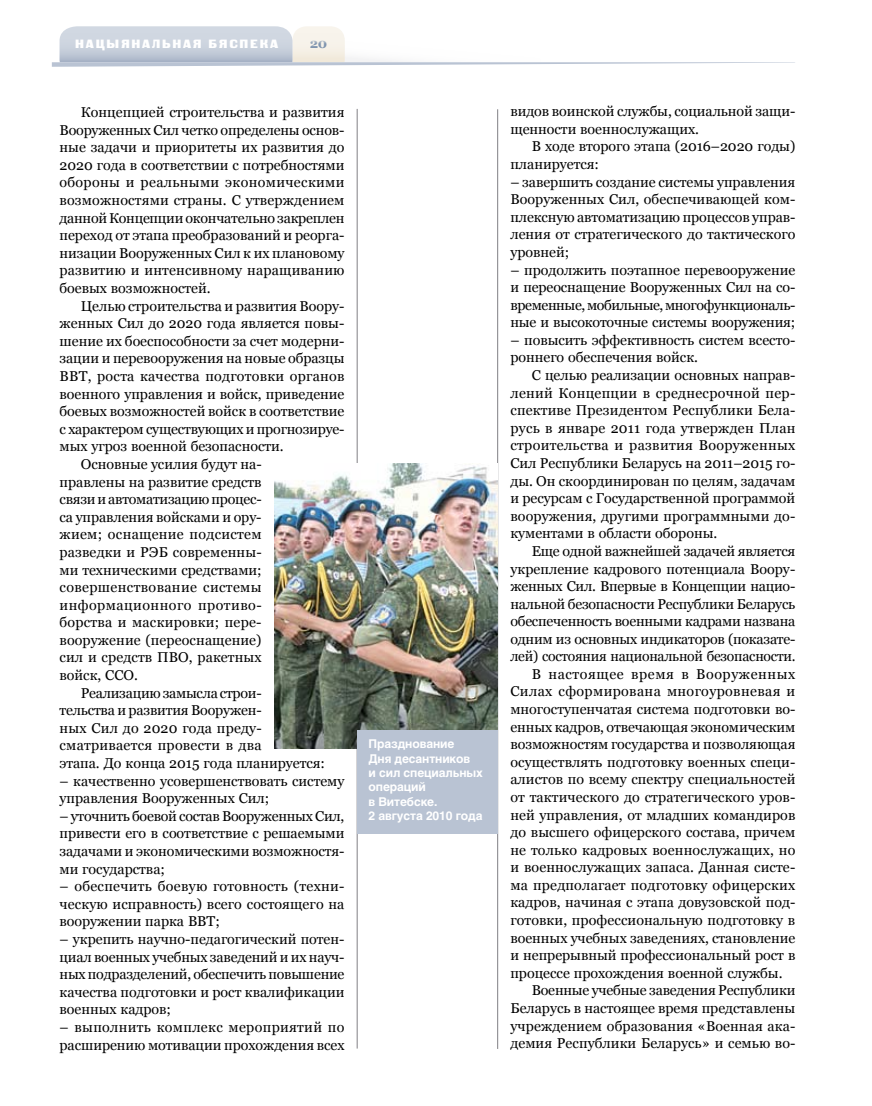
<style>
.page{position:relative;width:872px;height:1106px;background:#fff}
.page>*{position:absolute;margin:0;border:0;box-sizing:border-box;transform-origin:0 0}
.t1{font:14.25px/17.5px "Georgia";color:#000;text-align:justify}
.t2{font:14.25px "Georgia";letter-spacing:.02em;color:#000}
.t3{font:14.25px "Georgia";letter-spacing:.025em;color:#000}
.t4{font:14.25px "Georgia";letter-spacing:-.02em;color:#000}
.t5{font:14.25px "Georgia";letter-spacing:.04em;color:#000}
.t6{font:14.25px "Georgia";letter-spacing:.035em;color:#000}
.t7{font:700 13.5px "Georgia";color:#8095af}
.t8{font:700 12px/14.4px "Helios";letter-spacing:-.01em;color:#fff}
.t9{font:12px "Black Grotesk C";letter-spacing:.15em;color:#fff}
</style>
<div class="page">
<hr style="left:357px;top:109px;width:1px;height:939px;background:#818084">
<hr style="left:497px;top:109px;width:1px;height:939px;background:#818084">
<svg style="left:52px;top:26px;width:743px;height:41px"></svg>
<img style="left:274px;top:463px;width:223px;height:285px">
<div style="left:357px;top:730px;width:140px;height:104px;background:#b9c3d3"></div>
<p class="t9" style="left:75px;top:36px;width:204px">нацыянальная бяспека</p>
<p class="t7" style="left:309px;top:35px;width:20px">20</p>
<p class="t1" style="left:60px;top:103px;width:286px;text-indent:21px">Концепцией строительства и развития Вооруженных Сил четко определены основ&shy;ные задачи и приоритеты их развития до 2020 года в соответствии с потребностями обороны и реальными экономическими возможностями страны. С утверждением данной Концепции окончательно закреплен переход от этапа преобразований и реорга&shy;низации Вооруженных Сил к их плановому развитию и интенсивному наращиванию боевых возможностей.</p>
<p class="t1" style="left:81px;top:297px;width:265px">Целью строительства и развития Воору-</p>
<p class="t1" style="left:60px;top:314px;width:286px">женных Сил до 2020 года является повы-</p>
<p class="t1" style="left:60px;top:332px;width:286px">шение их боеспособности за счет модерни-</p>
<p class="t1" style="left:60px;top:350px;width:286px">зации и перевооружения на новые образцы</p>
<p class="t2" style="left:60px;top:368px;width:286px">ВВТ, роста качества подготовки органов</p>
<p class="t1" style="left:60px;top:385px;width:286px">военного управления и войск, приведение</p>
<p class="t1" style="left:60px;top:402px;width:286px">боевых возможностей войск в соответствие</p>
<p class="t1" style="left:60px;top:420px;width:286px">с характером существующих и прогнозируе-</p>
<p class="t1" style="left:60px;top:437px;width:226px">мых угроз военной безопасности.</p>
<p class="t1" style="left:81px;top:455px;width:182px">Основные усилия будут на-</p>
<p class="t1" style="left:60px;top:473px;width:204px">правлены на развитие средств</p>
<p class="t4" style="left:60px;top:491px;width:204px">связи и автоматизацию процес-</p>
<p class="t1" style="left:60px;top:508px;width:203px">са управления войсками и ору-</p>
<p class="t2" style="left:60px;top:526px;width:204px">жием; оснащение подсистем</p>
<p class="t1" style="left:60px;top:543px;width:204px">разведки и РЭБ современны-</p>
<p class="t1" style="left:60px;top:561px;width:204px">ми техническими средствами;</p>
<p class="t3" style="left:60px;top:579px;width:204px">совершенствование системы</p>
<p class="t6" style="left:60px;top:596px;width:204px">информационного противо-</p>
<p class="t2" style="left:60px;top:614px;width:203px">борства и маскировки; пере-</p>
<p class="t1" style="left:60px;top:631px;width:203px">вооружение (переоснащение)</p>
<p class="t1" style="left:60px;top:648px;width:204px">сил и средств ПВО, ракетных</p>
<p class="t1" style="left:60px;top:666px;width:80px">войск, ССО.</p>
<p class="t4" style="left:81px;top:684px;width:182px">Реализацию замысла строи-</p>
<p class="t1" style="left:60px;top:701px;width:204px">тельства и развития Вооружен-</p>
<p class="t1" style="left:60px;top:719px;width:204px">ных Сил до 2020 года преду-</p>
<p class="t2" style="left:60px;top:737px;width:204px">сматривается провести в два</p>
<p class="t1" style="left:60px;top:754px;width:267px">этапа. До конца 2015 года планируется:</p>
<p class="t1" style="left:60px;top:772px;width:286px">– качественно усовершенствовать систему управления Вооруженных Сил;</p>
<p class="t1" style="left:60px;top:807px;width:286px">– уточнить боевой состав Вооруженных Сил, привести его в соответствие с решаемыми задачами и экономическими возможностя&shy;ми государства;</p>
<p class="t1" style="left:60px;top:877px;width:286px">– обеспечить боевую готовность (техни&shy;ческую исправность) всего состоящего на вооружении парка ВВТ;</p>
<p class="t1" style="left:60px;top:930px;width:286px">– укрепить научно-педагогический потен&shy;циал военных учебных заведений и их науч&shy;ных подразделений, обеспечить повышение качества подготовки и рост квалификации военных кадров;</p>
<p class="t1" style="left:60px;top:1018px;width:286px">– выполнить комплекс мероприятий по расширению мотивации прохождения всех</p>
<p class="t8" style="left:368px;top:736px;width:116px">Празднование<br>Дня десантников<br>и сил специальных операций<br>в Витебске.<br>2 августа 2010 года</p>
<p class="t1" style="left:510px;top:102px;width:286px">видов воинской службы, социальной защи&shy;щенности военнослужащих.</p>
<p class="t1" style="left:510px;top:138px;width:286px;text-indent:21px">В ходе второго этапа (2016–2020 годы) планируется:</p>
<p class="t1" style="left:510px;top:173px;width:286px">– завершить создание системы управления Вооруженных Сил, обеспечивающей ком&shy;плексную автоматизацию процессов управ&shy;ления от стратегического до тактического уровней;</p>
<p class="t1" style="left:510px;top:261px;width:286px">– продолжить поэтапное перевооружение и переоснащение Вооруженных Сил на со&shy;временные, мобильные, многофункциональ&shy;ные и высокоточные системы вооружения;</p>
<p class="t1" style="left:510px;top:331px;width:286px">– повысить эффективность систем всесто&shy;роннего обеспечения войск.</p>
<p class="t1" style="left:510px;top:366px;width:286px;text-indent:21px">С целью реализации основных направ&shy;лений Концепции в среднесрочной пер&shy;спективе Президентом Республики Бела&shy;русь в январе 2011 года утвержден План строительства и развития Вооруженных Сил Республики Беларусь на 2011–2015 го&shy;ды. Он скоординирован по целям, задачам и ресурсам с Государственной программой вооружения, другими программными до&shy;кументами в области обороны.</p>
<p class="t1" style="left:532px;top:542px;width:265px">Еще одной важнейшей задачей является</p>
<p class="t1" style="left:510px;top:560px;width:286px">укрепление кадрового потенциала Воору-</p>
<p class="t1" style="left:510px;top:577px;width:286px">женных Сил. Впервые в Концепции нацио-</p>
<p class="t1" style="left:510px;top:595px;width:286px">нальной безопасности Республики Беларусь</p>
<p class="t1" style="left:510px;top:612px;width:286px">обеспеченность военными кадрами названа</p>
<p class="t1" style="left:510px;top:630px;width:286px">одним из основных индикаторов (показате-</p>
<p class="t1" style="left:510px;top:647px;width:286px">лей) состояния национальной безопасности.</p>
<p class="t5" style="left:531px;top:665px;width:265px">В настоящее время в Вооруженных</p>
<p class="t3" style="left:510px;top:683px;width:286px">Силах сформирована многоуровневая и</p>
<p class="t1" style="left:510px;top:700px;width:286px">многоступенчатая система подготовки во-</p>
<p class="t1" style="left:510px;top:717px;width:286px">енных кадров, отвечающая экономическим</p>
<p class="t1" style="left:510px;top:735px;width:286px">возможностям государства и позволяющая</p>
<p class="t1" style="left:510px;top:753px;width:286px">осуществлять подготовку военных специ-</p>
<p class="t1" style="left:510px;top:770px;width:286px">алистов по всему спектру специальностей</p>
<p class="t1" style="left:510px;top:788px;width:286px">от тактического до стратегического уров-</p>
<p class="t1" style="left:510px;top:805px;width:286px">ней управления, от младших командиров</p>
<p class="t1" style="left:510px;top:823px;width:286px">до высшего офицерского состава, причем</p>
<p class="t1" style="left:510px;top:841px;width:286px">не только кадровых военнослужащих, но</p>
<p class="t1" style="left:510px;top:858px;width:286px">и военнослужащих запаса. Данная систе-</p>
<p class="t1" style="left:510px;top:876px;width:286px">ма предполагает подготовку офицерских</p>
<p class="t1" style="left:510px;top:893px;width:286px">кадров, начиная с этапа довузовской под-</p>
<p class="t1" style="left:510px;top:911px;width:286px">готовки, профессиональную подготовку в</p>
<p class="t1" style="left:510px;top:929px;width:286px">военных учебных заведениях, становление</p>
<p class="t1" style="left:510px;top:946px;width:286px">и непрерывный профессиональный рост в</p>
<p class="t1" style="left:510px;top:964px;width:274px">процессе прохождения военной службы.</p>
<p class="t1" style="left:531px;top:981px;width:265px">Военные учебные заведения Республики</p>
<p class="t1" style="left:510px;top:999px;width:286px">Беларусь в настоящее время представлены</p>
<p class="t1" style="left:510px;top:1016px;width:286px">учреждением образования «Военная ака-</p>
<p class="t1" style="left:510px;top:1034px;width:286px">демия Республики Беларусь» и семью во-</p>
</div>
